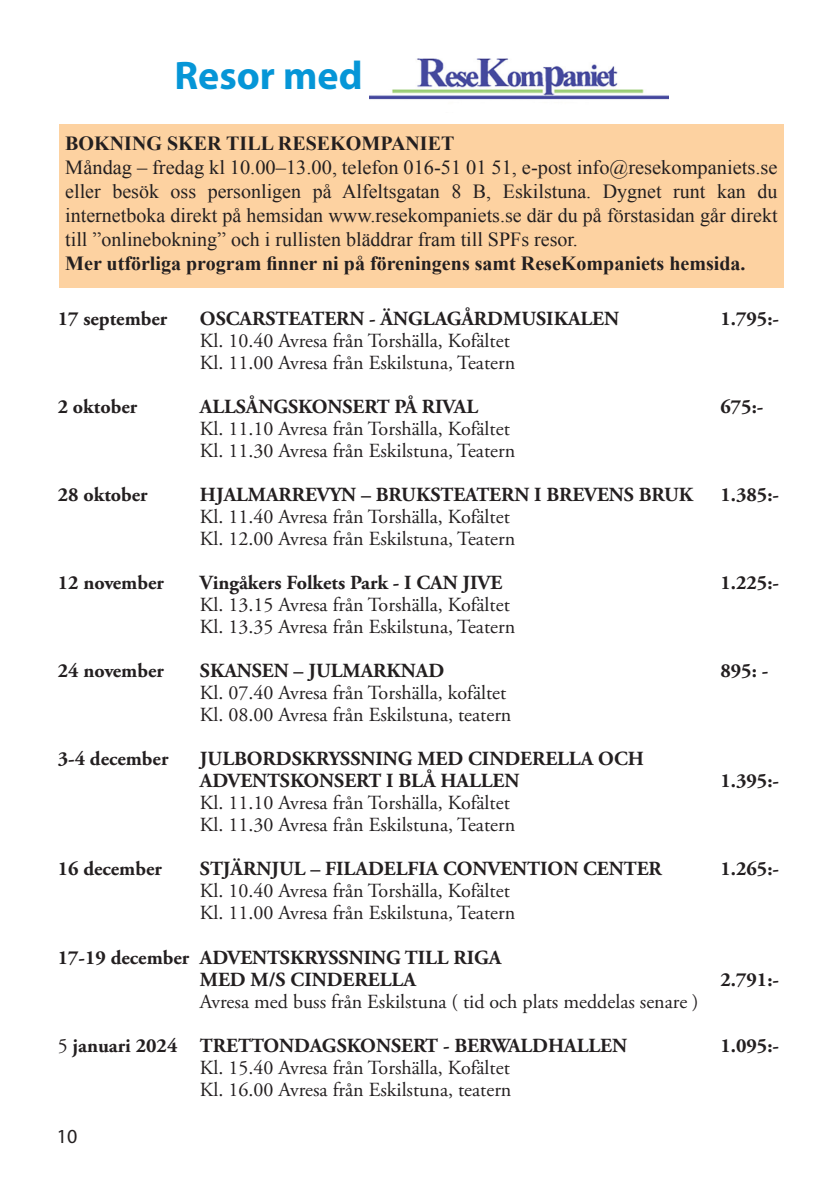
<style>
.page{position:relative;width:840px;height:1191px;background:#fff}
.page>*{position:absolute;margin:0;border:0;box-sizing:border-box;transform-origin:0 0}
.t1{font:700 40px "Myriad Pro";color:#0696d7}
.t2{font:20px/22px "Adobe Garamond Pro";color:#231f20}
.t3{font:700 20px/22px "Adobe Garamond Pro";color:#231f20}
.t4{font:20px/24px "Times New Roman";color:#231f20;text-align:justify}
.t5{font:700 20px "Times New Roman";color:#231f20}
.t6{font:20px "Myriad Pro";color:#231f20}
.s1{font-weight:400}
</style>
<div class="page">
<img style="left:369px;top:58px;width:299px;height:42px">
<div style="left:59px;top:125px;width:723px;height:163px;background:#fdd2a1"></div>
<h1 class="t1" style="left:174px;top:49px;width:189px">Resor med</h1>
<p class="t5" style="left:65px;top:130px;width:390px">BOKNING SKER TILL RESEKOMPANIET</p>
<p class="t4" style="left:65px;top:155px;width:713px">Måndag – fredag kl 10.00–13.00, telefon 016-51 01 51, e-post info@resekompaniets.se eller besök oss personligen på Alfeltsgatan 8 B, Eskilstuna. Dygnet runt kan du internetboka direkt på hemsidan www.resekompaniets.se där du på förstasidan går direkt till ”onlinebokning” och i rullisten bläddrar fram till SPFs resor.</p>
<p class="t5" style="left:65px;top:250px;width:681px">Mer utförliga program finner ni på föreningens samt ReseKompaniets hemsida.</p>
<p class="t3" style="left:58px;top:308px;width:111px">17 september</p>
<p class="t3" style="left:200px;top:308px;width:420px">OSCARSTEATERN - ÄNGLAGÅRDMUSIKALEN</p>
<p class="t3" style="left:720px;top:308px;width:60px">1.795:-</p>
<p class="t2" style="left:200px;top:331px;width:316px">Kl. 10.40 Avresa från Torshälla, Kofältet<br>Kl. 11.00 Avresa från Eskilstuna, Teatern</p>
<p class="t3" style="left:58px;top:396px;width:81px">2 oktober</p>
<p class="t3" style="left:200px;top:396px;width:279px">ALLSÅNGSKONSERT PÅ RIVAL</p>
<p class="t3" style="left:720px;top:396px;width:44px">675:-</p>
<p class="t2" style="left:200px;top:419px;width:316px">Kl. 11.10 Avresa från Torshälla, Kofältet<br>Kl. 11.30 Avresa från Eskilstuna, Teatern</p>
<p class="t3" style="left:58px;top:484px;width:91px">28 oktober</p>
<p class="t3" style="left:200px;top:484px;width:494px">HJALMARREVYN – BRUKSTEATERN I BREVENS BRUK</p>
<p class="t3" style="left:720px;top:484px;width:60px">1.385:-</p>
<p class="t2" style="left:200px;top:507px;width:316px">Kl. 11.40 Avresa från Torshälla, Kofältet<br>Kl. 12.00 Avresa från Eskilstuna, Teatern</p>
<p class="t3" style="left:58px;top:572px;width:108px">12 november</p>
<p class="t3" style="left:200px;top:572px;width:304px">Vingåkers Folkets Park - I CAN JIVE</p>
<p class="t3" style="left:720px;top:572px;width:60px">1.225:-</p>
<p class="t2" style="left:200px;top:595px;width:316px">Kl. 13.15 Avresa från Torshälla, Kofältet<br>Kl. 13.35 Avresa från Eskilstuna, Teatern</p>
<p class="t3" style="left:58px;top:660px;width:108px">24 november</p>
<p class="t3" style="left:200px;top:660px;width:246px">SKANSEN – JULMARKNAD</p>
<p class="t3" style="left:720px;top:660px;width:49px">895: -</p>
<p class="t2" style="left:200px;top:683px;width:313px">Kl. 07.40 Avresa från Torshälla, kofältet<br>Kl. 08.00 Avresa från Eskilstuna, teatern</p>
<p class="t3" style="left:58px;top:748px;width:112px">3-4 december</p>
<p class="t3" style="left:200px;top:748px;width:445px">JULBORDSKRYSSNING MED CINDERELLA OCH<br>ADVENTSKONSERT I BLÅ HALLEN</p>
<p class="t3" style="left:720px;top:770px;width:60px">1.395:-</p>
<p class="t2" style="left:200px;top:793px;width:316px">Kl. 11.10 Avresa från Torshälla, Kofältet<br>Kl. 11.30 Avresa från Eskilstuna, Teatern</p>
<p class="t3" style="left:58px;top:858px;width:106px">16 december</p>
<p class="t3" style="left:200px;top:858px;width:463px">STJÄRNJUL – FILADELFIA CONVENTION CENTER</p>
<p class="t3" style="left:720px;top:858px;width:60px">1.265:-</p>
<p class="t2" style="left:200px;top:881px;width:316px">Kl. 10.40 Avresa från Torshälla, Kofältet<br>Kl. 11.00 Avresa från Eskilstuna, Teatern</p>
<p class="t3" style="left:200px;top:946px;width:303px;text-indent:-142px">17-19 december ADVENTSKRYSSNING TILL RIGA<br>MED M/S CINDERELLA</p>
<p class="t3" style="left:720px;top:968px;width:60px">2.791:-</p>
<p class="t2" style="left:200px;top:991px;width:500px">Avresa med buss från Eskilstuna ( tid och plats meddelas senare )</p>
<p class="t3" style="left:58px;top:1034px;width:570px"><span class="s1">5</span> januari 2024 TRETTONDAGSKONSERT - BERWALDHALLEN</p>
<p class="t3" style="left:720px;top:1034px;width:60px">1.095:-</p>
<p class="t2" style="left:200px;top:1057px;width:313px">Kl. 15.40 Avresa från Torshälla, Kofältet<br>Kl. 16.00 Avresa från Eskilstuna, teatern</p>
<p class="t6" style="left:57px;top:1124px;width:22px">10</p>
</div>
